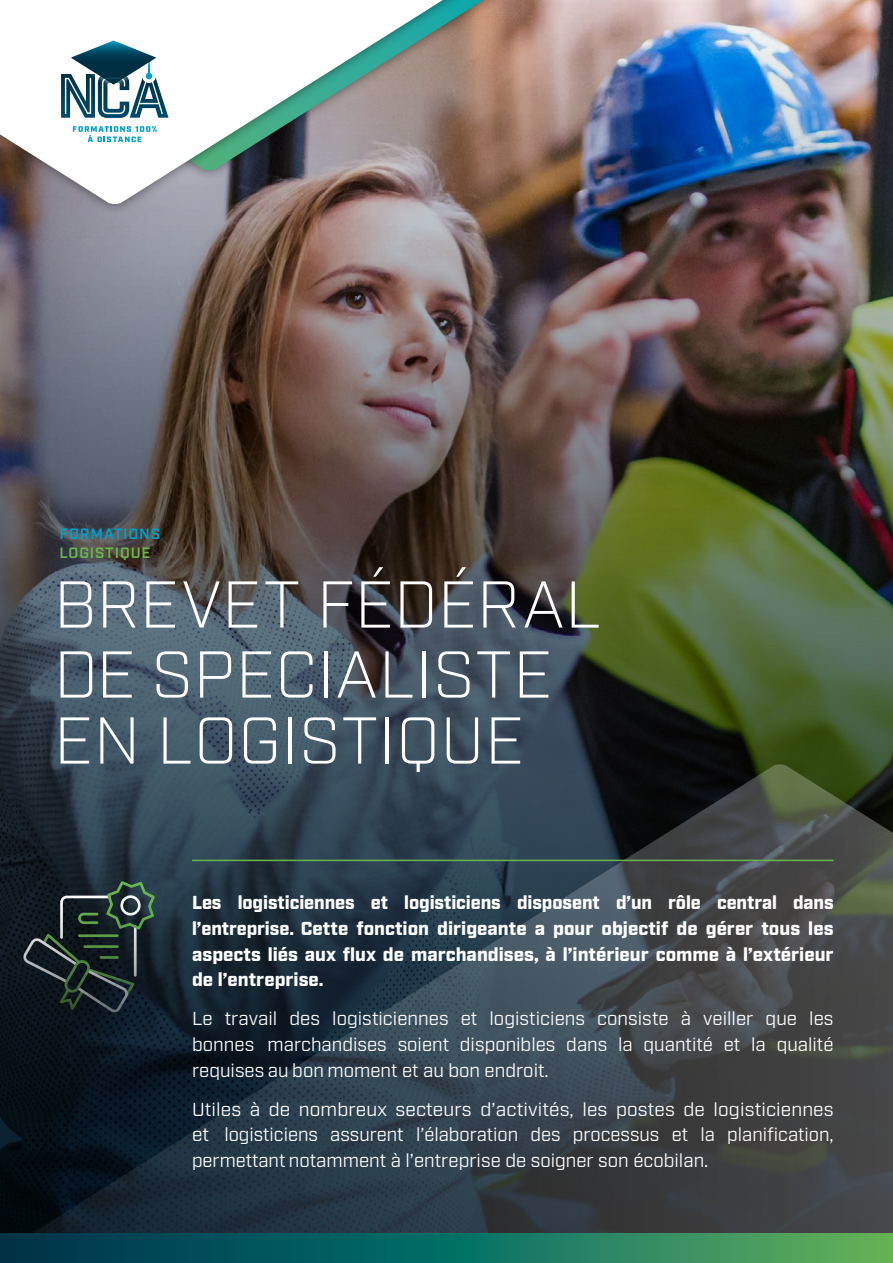
<style>
.page{position:relative;width:893px;height:1263px;background:#fff}
.page>*{position:absolute;margin:0;border:0;box-sizing:border-box;transform-origin:0 0}
.t1{font:300 66px/67.9px "Industry";letter-spacing:.01em;color:#fff}
.t2{font:18.75px/25.8px "Industry";color:#fff;text-align:justify}
.t3{font:900 18.75px/25.8px "Industry";color:#fff;text-align:justify}
.t4{font:600 15px "Industry";letter-spacing:.06em;color:#00a1c8}
.t5{font:600 15px "Industry";letter-spacing:.06em;color:#6ab651}
</style>
<div class="page">
<img style="left:0;top:0;width:893px;height:764px">
<svg style="left:0;top:764px;width:893px;height:469px;background:#2e3a42"></svg>
<hr style="left:192px;top:860px;width:641px;height:1px;background:#6ab651">
<svg style="left:23px;top:881px;width:132px;height:131px;background:#202e2e"></svg>
<div style="left:0;top:0;width:709px;height:216px;background:#000;opacity:.5"></div>
<img style="left:0;top:0;width:699px;height:205px">
<svg style="left:73px;top:126px;width:84px;height:16px"></svg>
<img style="left:65px;top:34px;width:97px;height:7px">
<svg style="left:61px;top:41px;width:108px;height:77px"></svg>
<svg style="left:0;top:1233px;width:893px;height:30px;background:#1b6f5c"></svg>
<p class="t4" style="left:60px;top:524px;width:102px">FORMATIONS</p>
<p class="t5" style="left:60px;top:544px;width:92px">LOGISTIQUE</p>
<h1 class="t1" style="left:54px;top:571px;width:549px">BREVET FÉDÉRAL<br>DE SPECIALISTE<br>EN LOGISTIQUE</h1>
<p class="t3" style="left:192px;top:890px;width:643px">Les logisticiennes et logisticiens disposent d’un rôle central dans l’entreprise. Cette fonction dirigeante a pour objectif de gérer tous les aspects liés aux flux de marchandises, à l’intérieur comme à l’extérieur de l’entreprise.</p>
<p class="t2" style="left:192px;top:1006px;width:643px">Le travail des logisticiennes et logisticiens consiste à veiller que les bonnes marchandises soient disponibles dans la quantité et la qualité requises au bon moment et au bon endroit.</p>
<p class="t2" style="left:192px;top:1096px;width:643px">Utiles à de nombreux secteurs d’activités, les postes de logisticiennes et logisticiens assurent l’élaboration des processus et la planification, permettant notamment à l’entreprise de soigner son écobilan.</p>
</div>
